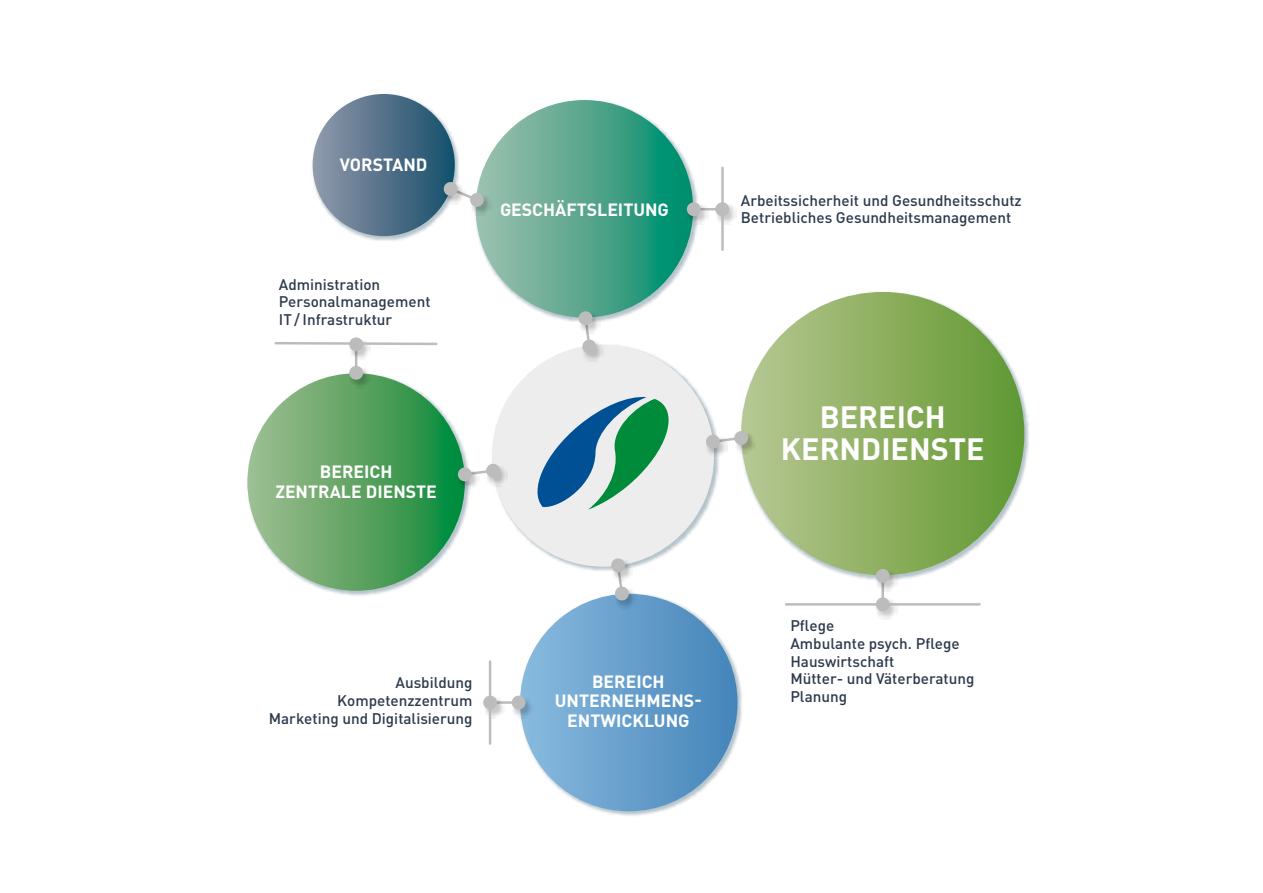
<style>
.page{position:relative;width:1263px;height:893px;background:#fff}
.page>*{position:absolute;margin:0;border:0;box-sizing:border-box;transform-origin:0 0}
.t1{font:700 30.45px/31.7px "DIN Pro";color:#fff;text-align:center}
.t2{font:700 17.55px/20px "DIN Pro";color:#fff;text-align:center}
.t3{font:500 15.3px/17.5px "DIN Pro";color:#2c394c}
</style>
<div class="page">
<img style="left:493px;top:345px;width:226px;height:226px">
<div style="left:492px;top:345px;width:222px;height:222px;background:#ededed;border-radius:50%"></div>
<svg style="left:537px;top:396px;width:132px;height:114px"></svg>
<img style="left:312px;top:94px;width:147px;height:147px">
<div style="left:313px;top:94px;width:142px;height:142px;background:linear-gradient(to right,#9298ab,#17506c);border-radius:71px"></div>
<img style="left:518px;top:593px;width:224px;height:223px">
<div style="left:520px;top:594px;width:217px;height:217px;background:linear-gradient(to right,#8bbbdf,#4484b9);border-radius:109px"></div>
<img style="left:248px;top:374px;width:222px;height:222px">
<svg style="left:247px;top:373px;width:218px;height:218px;background:#5ba364"></svg>
<img style="left:741px;top:292px;width:288px;height:289px">
<div style="left:741px;top:292px;width:283px;height:283px;background:linear-gradient(to right,#b9c894,#609830);border-radius:142px"></div>
<img style="left:475px;top:100px;width:223px;height:224px">
<svg style="left:476px;top:100px;width:217px;height:217px;background:#52a68c"></svg>
<img style="left:584px;top:342px;width:20px;height:20px">
<img style="left:597px;top:311px;width:3px;height:16px">
<svg style="left:578px;top:311px;width:19px;height:43px"></svg>
<img style="left:737px;top:431px;width:18px;height:22px">
<img style="left:707px;top:449px;width:20px;height:8px">
<svg style="left:706px;top:431px;width:42px;height:18px"></svg>
<img style="left:614px;top:589px;width:23px;height:20px">
<img style="left:629px;top:563px;width:3px;height:13px">
<svg style="left:611px;top:558px;width:18px;height:43px"></svg>
<img style="left:457px;top:482px;width:20px;height:8px">
<img style="left:489px;top:466px;width:19px;height:20px">
<svg style="left:457px;top:463px;width:43px;height:19px"></svg>
<img style="left:472px;top:193px;width:19px;height:22px">
<svg style="left:443px;top:181px;width:42px;height:27px"></svg>
<hr style="left:490px;top:701px;width:27px;height:3px;background:#bcbcbc">
<img style="left:485px;top:696px;width:19px;height:22px">
<div style="left:483px;top:696px;width:14px;height:13px;background:#bcbcbc;border-radius:50%"></div>
<img style="left:511px;top:696px;width:23px;height:22px">
<div style="left:512px;top:696px;width:14px;height:13px;background:#bcbcbc;border-radius:50%"></div>
<hr style="left:489px;top:661px;width:2px;height:83px;background:#bcbcbc">
<hr style="left:355px;top:346px;width:2px;height:27px;background:#bcbcbc">
<img style="left:348px;top:367px;width:23px;height:22px">
<div style="left:349px;top:366px;width:14px;height:14px;background:#bcbcbc;border-radius:50%"></div>
<img style="left:350px;top:339px;width:21px;height:21px">
<div style="left:349px;top:337px;width:14px;height:14px;background:#bcbcbc;border-radius:50%"></div>
<svg style="left:274px;top:341px;width:164px;height:5px"></svg>
<hr style="left:881px;top:576px;width:3px;height:27px;background:#bcbcbc">
<img style="left:875px;top:569px;width:22px;height:23px">
<div style="left:876px;top:569px;width:14px;height:14px;background:#bcbcbc;border-radius:50%"></div>
<img style="left:876px;top:600px;width:21px;height:20px">
<div style="left:876px;top:597px;width:14px;height:14px;background:#bcbcbc;border-radius:50%"></div>
<hr style="left:786px;top:603px;width:193px;height:3px;background:#bcbcbc">
<hr style="left:694px;top:208px;width:26px;height:2px;background:#bcbcbc">
<img style="left:686px;top:202px;width:22px;height:23px">
<div style="left:687px;top:202px;width:14px;height:14px;background:#bcbcbc;border-radius:50%"></div>
<img style="left:714px;top:203px;width:22px;height:22px">
<div style="left:715px;top:202px;width:14px;height:14px;background:#bcbcbc;border-radius:50%"></div>
<hr style="left:721px;top:168px;width:3px;height:82px;background:#bcbcbc">
<p class="t2" style="left:340px;top:154px;width:89px">VORSTAND</p>
<p class="t3" style="left:279px;top:275px;width:153px">Administration<br>Personalmanagement<br>IT / Infrastruktur</p>
<p class="t2" style="left:275px;top:461px;width:163px">BEREICH<br>ZENTRALE DIENSTE</p>
<p class="t2" style="left:500px;top:199px;width:170px">GESCHÄFTSLEITUNG</p>
<p class="t3" style="left:741px;top:191px;width:282px">Arbeitssicherheit und Gesundheitsschutz<br>Betriebliches Gesundheitsmanagement</p>
<h1 class="t1" style="left:781px;top:400px;width:205px">BEREICH<br>KERNDIENSTE</h1>
<p class="t3" style="left:269px;top:673px;width:205px;text-align:right">Ausbildung<br>Kompetenzzentrum<br>Marketing und Digitalisierung</p>
<p class="t2" style="left:555px;top:670px;width:148px">BEREICH<br>UNTERNEHMENS-<br>ENTWICKLUNG</p>
<p class="t3" style="left:790px;top:616px;width:186px">Pflege<br>Ambulante psych. Pflege<br>Hauswirtschaft<br>Mütter- und Väterberatung<br>Planung</p>
</div>
